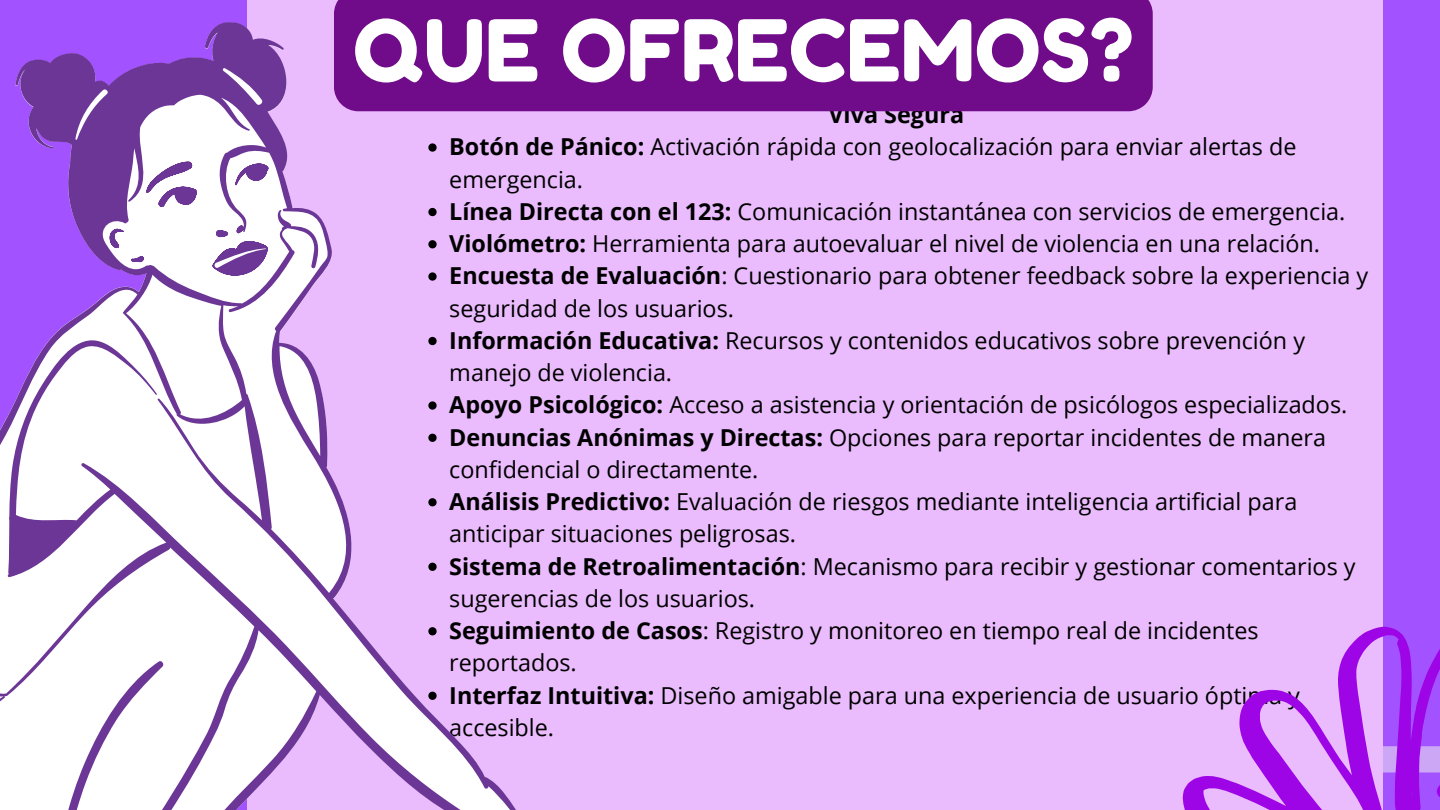
<style>
.page{position:relative;width:1440px;height:810px;background:#a352ff}
.page>*{position:absolute;margin:0;border:0;box-sizing:border-box;transform-origin:0 0}
.t1{font:85px "Fredoka One";color:#fff}
.t2{font:23.3px/32.2px "Open Sans";color:#000}
.t3{font:700 23.3px "Open Sans";color:#000}
.s1{font-weight:700}
</style>
<div class="page">
<div style="left:248px;top:0;width:1135px;height:810px;background:#eabbfd"></div>
<div style="left:334px;top:0;width:819px;height:111px;background:#700c89"></div>
<svg style="left:0;top:22px;width:569px;height:788px"></svg>
<svg style="left:75px;top:67px;width:191px;height:202px;background:#b69bcd"></svg>
<svg style="left:1182px;top:626px;width:258px;height:184px"></svg>
<p class="t1" style="left:353px;top:-1px;width:782px">QUE OFRECEMOS?</p>
<h1 class="t3" style="left:828px;top:98px;width:137px">Viva Segura</h1>
<h2 class="t2" style="left:449px;top:130px;width:849px"><span class="s1">Botón de Pánico:</span> Activación rápida con geolocalización para enviar alertas de emergencia.</h2>
<p class="t2" style="left:449px;top:195px;width:898px"><span class="s1">Línea Directa con el 123:</span> Comunicación instantánea con servicios de emergencia.</p>
<p class="t2" style="left:449px;top:227px;width:872px"><span class="s1">Violómetro:</span> Herramienta para autoevaluar el nivel de violencia en una relación.</p>
<p class="t2" style="left:449px;top:259px;width:921px"><span class="s1">Encuesta de Evaluación</span>: Cuestionario para obtener feedback sobre la experiencia y seguridad de los usuarios.</p>
<p class="t2" style="left:449px;top:324px;width:857px"><span class="s1">Información Educativa:</span> Recursos y contenidos educativos sobre prevención y manejo de violencia.</p>
<p class="t2" style="left:449px;top:388px;width:900px"><span class="s1">Apoyo Psicológico:</span> Acceso a asistencia y orientación de psicólogos especializados.</p>
<p class="t2" style="left:449px;top:421px;width:878px"><span class="s1">Denuncias Anónimas y Directas:</span> Opciones para reportar incidentes de manera confidencial o directamente.</p>
<p class="t2" style="left:449px;top:485px;width:850px"><span class="s1">Análisis Predictivo:</span> Evaluación de riesgos mediante inteligencia artificial para anticipar situaciones peligrosas.</p>
<p class="t2" style="left:449px;top:550px;width:908px"><span class="s1">Sistema de Retroalimentación</span>: Mecanismo para recibir y gestionar comentarios y sugerencias de los usuarios.</p>
<p class="t2" style="left:449px;top:614px;width:811px"><span class="s1">Seguimiento de Casos</span>: Registro y monitoreo en tiempo real de incidentes reportados.</p>
<p class="t2" style="left:449px;top:679px;width:852px"><span class="s1">Interfaz Intuitiva:</span> Diseño amigable para una experiencia de usuario óptima y accesible.</p>
</div>
